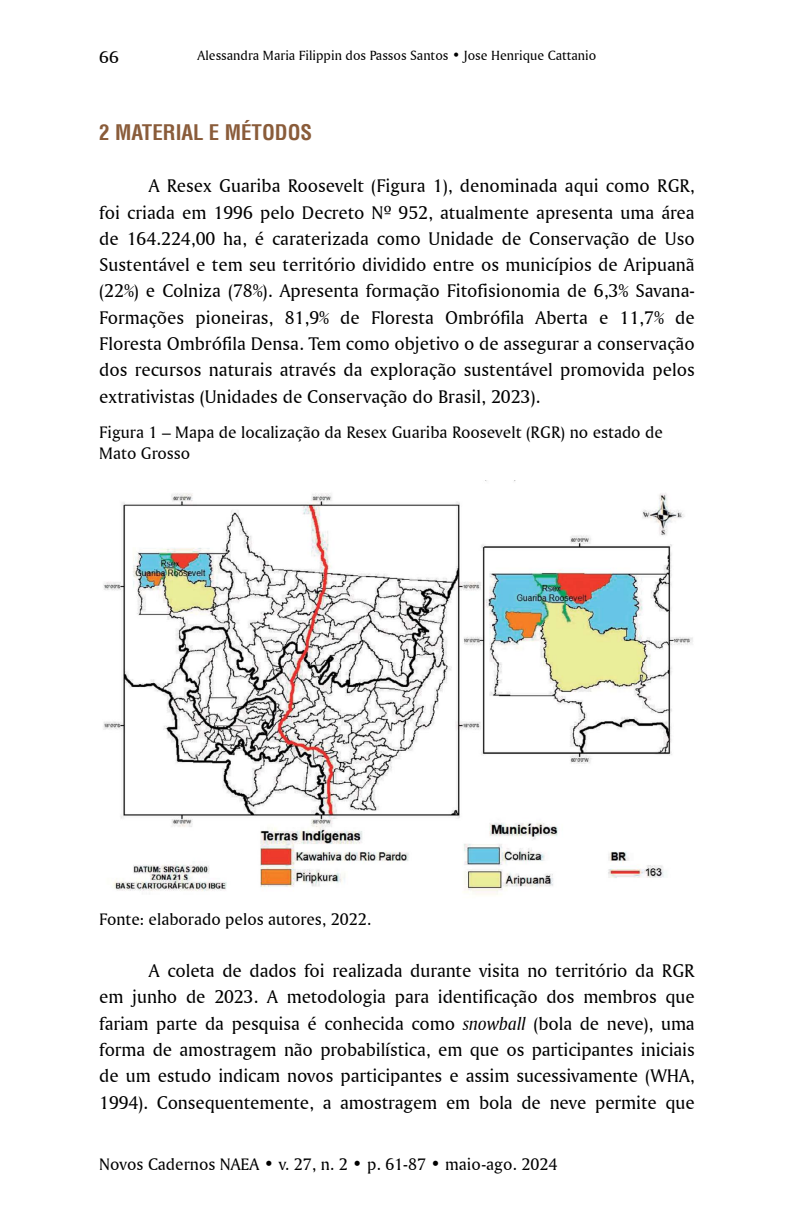
<style>
.page{position:relative;width:794px;height:1216px;background:#fff}
.page>*{position:absolute;margin:0;border:0;box-sizing:border-box;transform-origin:0 0}
.t1{font:700 condensed 21px "Helvetica";color:#8a5c3a}
.t2{font:19.25px/26.2px "Amerigo BT Roman A";letter-spacing:-.005em;color:#000;text-align:justify}
.t3{font:17.5px/21px "Amerigo BT Roman A";color:#000}
.t4{font:17.5px "Amerigo BT Roman A";color:#000;scale:1.1 1}
.t5{font:14px "Amerigo BT Roman A";color:#000}
.s1{font-family:"Amerigo BT Italic A"}
</style>
<div class="page">
<img style="left:103px;top:481px;width:590px;height:414px">
<p class="t4" style="left:99px;top:46px;width:19px">66</p>
<p class="t5" style="left:198px;top:47px;width:400px">Alessandra Maria Filippin dos Passos Santos • Jose Henrique Cattanio</p>
<p class="t1" style="left:99px;top:119px;width:214px">2 MATERIAL E MÉTODOS</p>
<p class="t2" style="left:99px;top:172px;width:597px;text-indent:50px">A Resex Guariba Roosevelt (Figura 1), denominada aqui como RGR, foi criada em 1996 pelo Decreto Nº 952, atualmente apresenta uma área de 164.224,00 ha, é caraterizada como Unidade de Conservação de Uso Sustentável e tem seu território dividido entre os municípios de Aripuanã (22%) e Colniza (78%). Apresenta formação Fitofisionomia de 6,3% Savana-Formações pioneiras, 81,9% de Floresta Ombrófila Aberta e 11,7% de Floresta Ombrófila Densa. Tem como objetivo o de assegurar a conservação dos recursos naturais através da exploração sustentável promovida pelos extrativistas (Unidades de Conservação do Brasil, 2023).</p>
<p class="t3" style="left:99px;top:421px;width:565px">Figura 1 – Mapa de localização da Resex Guariba Roosevelt (RGR) no estado de<br>Mato Grosso</p>
<p class="t3" style="left:99px;top:908px;width:273px">Fonte: elaborado pelos autores, 2022.</p>
<p class="t2" style="left:99px;top:957px;width:597px;text-indent:50px">A coleta de dados foi realizada durante visita no território da RGR em junho de 2023. A metodologia para identificação dos membros que fariam parte da pesquisa é conhecida como <span class="s1">snowball</span> (bola de neve), uma forma de amostragem não probabilística, em que os participantes iniciais de um estudo indicam novos participantes e assim sucessivamente (WHA, 1994). Consequentemente, a amostragem em bola de neve permite que</p>
<p class="t3" style="left:99px;top:1152px;width:459px">Novos Cadernos NAEA • v. 27, n. 2 • p. 61-87 • maio-ago. 2024</p>
</div>
